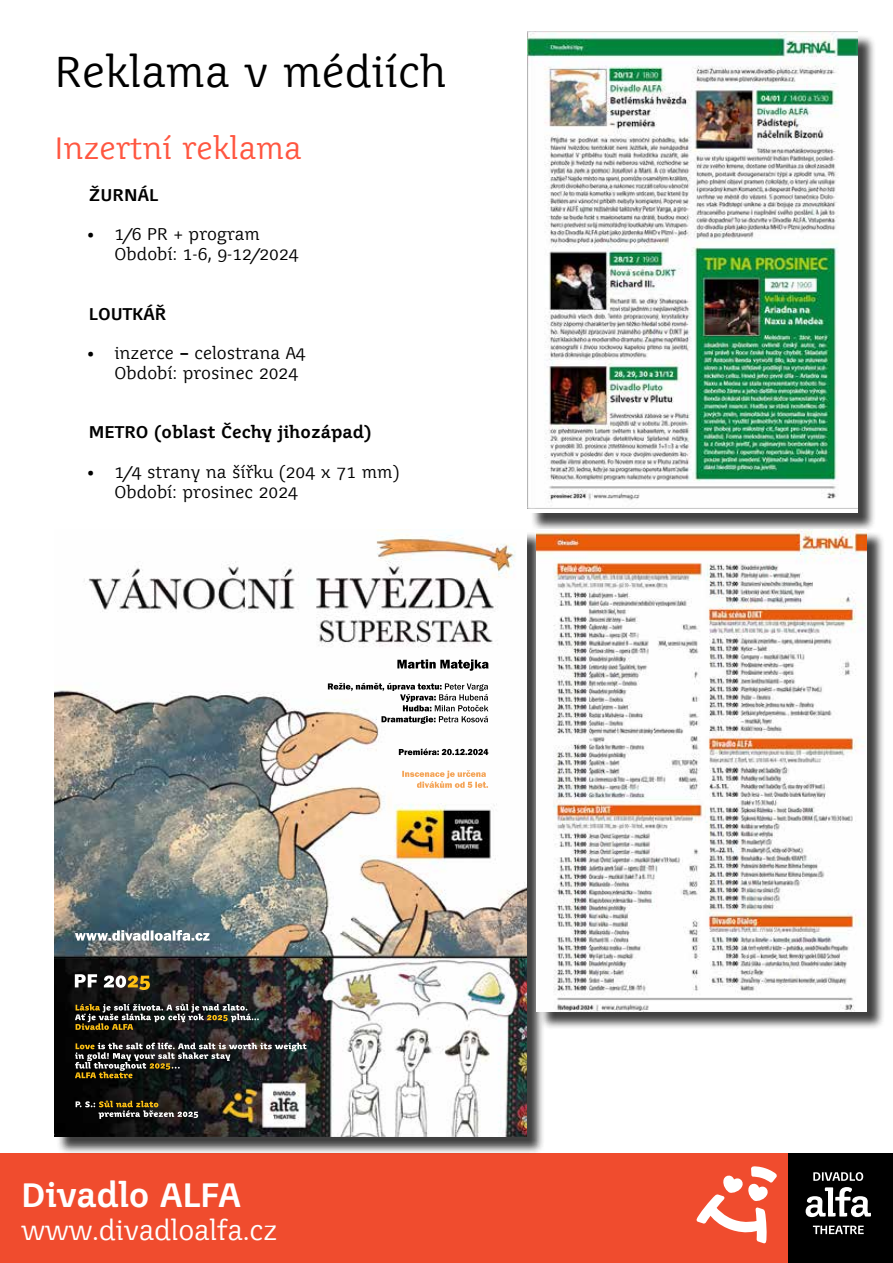
<style>
.page{position:relative;width:893px;height:1263px;background:#fff}
.page>*{position:absolute;margin:0;border:0;box-sizing:border-box;transform-origin:0 0}
.t1{font:42px "Juvenis Book CE";color:#000}
.t2{font:700 32.85px "Juvenis Book CE";letter-spacing:-.01em;color:#fff}
.t3{font:30px "Juvenis Book CE";color:#ff5640}
.t4{font:26.85px "Juvenis Book CE";letter-spacing:-.01em;color:#fff}
.t5{font:16.5px/19.8px "Juvenis Book CE";color:#000}
.t6{font:700 16.5px "Juvenis Book CE";color:#000}
.s1{font-weight:700}
</style>
<div class="page">
<div style="left:0;top:1153px;width:788px;height:110px;background:#f04c2e"></div>
<div style="left:788px;top:1153px;width:105px;height:110px;background:#000"></div>
<svg style="left:813px;top:1172px;width:50px;height:9px"></svg>
<svg style="left:813px;top:1225px;width:51px;height:9px"></svg>
<svg style="left:806px;top:1187px;width:65px;height:30px"></svg>
<svg style="left:696px;top:1166px;width:81px;height:77px"></svg>
<div style="left:530px;top:34px;width:346px;height:498px;background:#000;opacity:.75"></div>
<img style="left:528px;top:31px;width:329px;height:477px">
<div style="left:56px;top:532px;width:489px;height:623px;background:#000;opacity:.75"></div>
<img style="left:54px;top:529px;width:472px;height:607px">
<img style="left:397px;top:659px;width:92px;height:10px">
<img style="left:328px;top:683px;width:160px;height:8px">
<img style="left:400px;top:694px;width:87px;height:6px">
<img style="left:403px;top:705px;width:85px;height:6px">
<img style="left:381px;top:716px;width:106px;height:8px">
<img style="left:399px;top:748px;width:89px;height:7px">
<img style="left:402px;top:770px;width:84px;height:7px">
<img style="left:417px;top:781px;width:69px;height:7px">
<img style="left:112px;top:930px;width:91px;height:11px">
<img style="left:75px;top:974px;width:75px;height:16px">
<img style="left:81px;top:1004px;width:149px;height:6px">
<img style="left:84px;top:1013px;width:152px;height:7px">
<svg style="left:236px;top:1005px;width:23px;height:15px"></svg>
<img style="left:76px;top:1023px;width:57px;height:7px">
<img style="left:136px;top:1043px;width:85px;height:6px">
<img style="left:247px;top:1043px;width:59px;height:6px">
<svg style="left:75px;top:1052px;width:9px;height:7px"></svg>
<img style="left:97px;top:1052px;width:102px;height:7px">
<img style="left:75px;top:1062px;width:71px;height:7px">
<img style="left:75px;top:1072px;width:48px;height:6px">
<img style="left:76px;top:1100px;width:74px;height:7px">
<img style="left:123px;top:1110px;width:75px;height:8px">
<svg style="left:54px;top:1134px;width:5px;height:6px"></svg>
<svg style="left:525px;top:1134px;width:5px;height:6px"></svg>
<div style="left:539px;top:532px;width:346px;height:498px;background:#000;opacity:.75"></div>
<img style="left:537px;top:529px;width:329px;height:482px">
<h1 class="t1" style="left:55px;top:46px;width:393px">Reklama v médiích</h1>
<h3 class="t3" style="left:55px;top:130px;width:248px">Inzertní reklama</h3>
<p class="t6" style="left:89px;top:184px;width:71px">ŽURNÁL</p>
<p class="t5" style="left:115px;top:225px;width:186px;text-indent:-27px">• 1/6 PR + program<br>Období: 1-6, 9-12/2024</p>
<p class="t6" style="left:89px;top:303px;width:79px">LOUTKÁŘ</p>
<p class="t5" style="left:115px;top:343px;width:193px;text-indent:-27px">• inzerce <span class="s1">–</span> celostrana A4<br>Období: prosinec 2024</p>
<p class="t6" style="left:89px;top:422px;width:284px">METRO (oblast Čechy jihozápad)</p>
<p class="t5" style="left:114px;top:462px;width:286px;text-indent:-27px">• 1/4 strany na šířku (204 x 71 mm)<br>Období: prosinec 2024</p>
<h2 class="t2" style="left:21px;top:1175px;width:221px">Divadlo ALFA</h2>
<h3 class="t4" style="left:21px;top:1213px;width:258px">www.divadloalfa.cz</h3>
</div>
